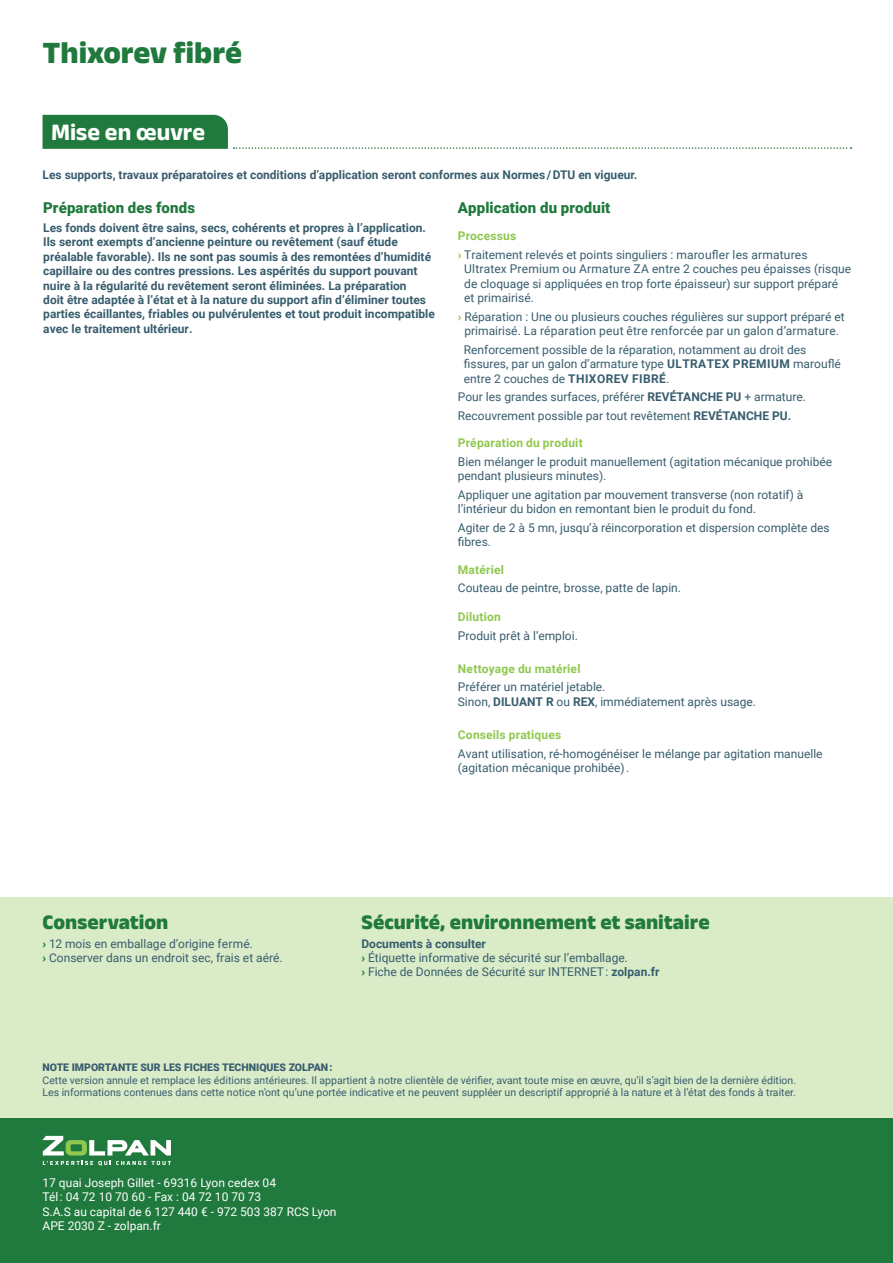
<style>
.page{position:relative;width:893px;height:1263px;background:#fff}
.page>*{position:absolute;margin:0;border:0;box-sizing:border-box;transform-origin:0 0}
.t1{font:800 31.5px "Anek Latin";color:#20793d}
.t2{font:700 24px "Anek Latin";color:#fff}
.t3{font:800 21px "Anek Latin";color:#20793d}
.t4{font:900 15px "Roboto";letter-spacing:.01em;color:#20793d}
.t5{font:12px/14.4px "Roboto";color:#375d6e}
.t6{font:700 12px/14.4px "Roboto";color:#375d6e}
.t7{font:12px/14.4px "Roboto";color:#fff}
.t8{font:700 12px "Roboto";letter-spacing:.015em;color:#8fc84f}
.t9{font:10.5px "Roboto";color:#375d6e}
.t10{font:900 10.5px "Roboto";color:#375d6e}
.s1{font-weight:900;color:#8fc84f}
.s2{font-weight:700}
.s3{font-weight:900;color:#20793d}
</style>
<div class="page">
<div style="left:0;top:897px;width:893px;height:221px;background:#daebc7"></div>
<div style="left:0;top:1118px;width:893px;height:145px;background:#20793d"></div>
<svg style="left:234px;top:147px;width:617px;height:2px"></svg>
<div style="left:43px;top:115px;width:185px;height:34px;background:#20793d"></div>
<svg style="left:43px;top:1136px;width:128px;height:19px"></svg>
<svg style="left:43px;top:1161px;width:128px;height:5px"></svg>
<p class="t1" style="left:43px;top:31px;width:201px">Thixorev fibré</p>
<p class="t2" style="left:51px;top:116px;width:156px">Mise en œuvre</p>
<p class="t6" style="left:43px;top:167px;width:596px">Les supports, travaux préparatoires et conditions d’application seront conformes aux Normes / DTU en vigueur.</p>
<p class="t4" style="left:43px;top:197px;width:153px">Préparation des fonds</p>
<p class="t6" style="left:43px;top:220px;width:393px">Les fonds doivent être sains, secs, cohérents et propres à l’application.<br>Ils seront exempts d’ancienne peinture ou revêtement (sauf étude préalable favorable). Ils ne sont pas soumis à des remontées d’humidité capillaire ou des contres pressions. Les aspérités du support pouvant nuire à la régularité du revêtement seront éliminées. La préparation<br>doit être adaptée à l’état et à la nature du support afin d’éliminer toutes parties écaillantes, friables ou pulvérulentes et tout produit incompatible avec le traitement ultérieur.</p>
<p class="t4" style="left:458px;top:197px;width:154px">Application du produit</p>
<p class="t8" style="left:458px;top:228px;width:60px">Processus</p>
<p class="t5" style="left:464px;top:247px;width:388px;text-indent:-6px"><span class="s1">›</span> Traitement relevés et points singuliers : maroufler les armatures Ultratex Premium ou Armature ZA entre 2 couches peu épaisses (risque de cloquage si appliquées en trop forte épaisseur) sur support préparé et primairisé.</p>
<p class="t5" style="left:458px;top:309px;width:388px;text-align:center"><span class="s1">›</span> Réparation : Une ou plusieurs couches régulières sur support préparé et primairisé. La réparation peut être renforcée par un galon d’armature.</p>
<p class="t5" style="left:464px;top:342px;width:378px">Renforcement possible de la réparation, notamment au droit des fissures, par un galon d’armature type <span class="s2">ULTRATEX PREMIUM</span> marouflé entre 2 couches de <span class="s2">THIXOREV FIBRÉ</span>.</p>
<p class="t5" style="left:458px;top:389px;width:350px">Pour les grandes surfaces, préférer <span class="s2">REVÉTANCHE PU</span> + armature.</p>
<p class="t5" style="left:458px;top:408px;width:335px">Recouvrement possible par tout revêtement <span class="s2">REVÉTANCHE PU.</span></p>
<p class="t8" style="left:458px;top:435px;width:126px">Préparation du produit</p>
<p class="t5" style="left:458px;top:454px;width:376px">Bien mélanger le produit manuellement (agitation mécanique prohibée</p>
<p class="t5" style="left:458px;top:468px;width:150px">pendant plusieurs minutes).</p>
<p class="t5" style="left:458px;top:487px;width:347px">Appliquer une agitation par mouvement transverse (non rotatif) à l’intérieur du bidon en remontant bien le produit du fond.</p>
<p class="t5" style="left:458px;top:520px;width:373px">Agiter de 2 à 5 mn, jusqu’à réincorporation et dispersion complète des fibres.</p>
<p class="t8" style="left:458px;top:561px;width:48px">Matériel</p>
<p class="t5" style="left:458px;top:580px;width:225px">Couteau de peintre, brosse, patte de lapin.</p>
<p class="t8" style="left:458px;top:608px;width:44px">Dilution</p>
<p class="t5" style="left:458px;top:628px;width:121px">Produit prêt à l’emploi.</p>
<p class="t8" style="left:458px;top:660px;width:124px">Nettoyage du matériel</p>
<p class="t5" style="left:458px;top:679px;width:149px">Préférer un matériel jetable.</p>
<p class="t5" style="left:458px;top:694px;width:300px">Sinon, <span class="s2">DILUANT R</span> ou <span class="s2">REX</span>, immédiatement après usage.</p>
<p class="t8" style="left:458px;top:726px;width:105px">Conseils pratiques</p>
<p class="t5" style="left:458px;top:746px;width:366px">Avant utilisation, ré-homogénéiser le mélange par agitation manuelle (agitation mécanique prohibée) .</p>
<p class="t3" style="left:43px;top:907px;width:127px">Conservation</p>
<p class="t5" style="left:43px;top:936px;width:212px"><span class="s3">›</span> 12 mois en emballage d’origine fermé.</p>
<p class="t5" style="left:43px;top:950px;width:242px"><span class="s3">›</span> Conserver dans un endroit sec, frais et aéré.</p>
<p class="t3" style="left:361px;top:907px;width:350px">Sécurité, environnement et sanitaire</p>
<p class="t6" style="left:361px;top:936px;width:126px">Documents à consulter</p>
<p class="t5" style="left:361px;top:950px;width:268px"><span class="s3">›</span> Étiquette informative de sécurité sur l’emballage.</p>
<p class="t5" style="left:361px;top:964px;width:300px"><span class="s3">›</span> Fiche de Données de Sécurité sur INTERNET : <span class="s2">zolpan.fr</span></p>
<p class="t10" style="left:43px;top:1060px;width:292px">NOTE IMPORTANTE SUR LES FICHES TECHNIQUES ZOLPAN :</p>
<p class="t9" style="left:43px;top:1072px;width:755px">Cette version annule et remplace les éditions antérieures. Il appartient à notre clientèle de vérifier, avant toute mise en œuvre, qu’il s’agit bien de la dernière édition.</p>
<p class="t9" style="left:43px;top:1085px;width:755px">Les informations contenues dans cette notice n’ont qu’une portée indicative et ne peuvent suppléer un descriptif approprié à la nature et à l’état des fonds à traiter.</p>
<p class="t7" style="left:43px;top:1175px;width:235px">17 quai Joseph Gillet - 69316 Lyon cedex 04<br>Tél : 04 72 10 70 60 - Fax : 04 72 10 70 73</p>
<p class="t7" style="left:43px;top:1204px;width:295px">S.A.S au capital de 6 127 440 € - 972 503 387 RCS Lyon</p>
<p class="t7" style="left:43px;top:1218px;width:120px">APE 2030 Z - zolpan.fr</p>
</div>
